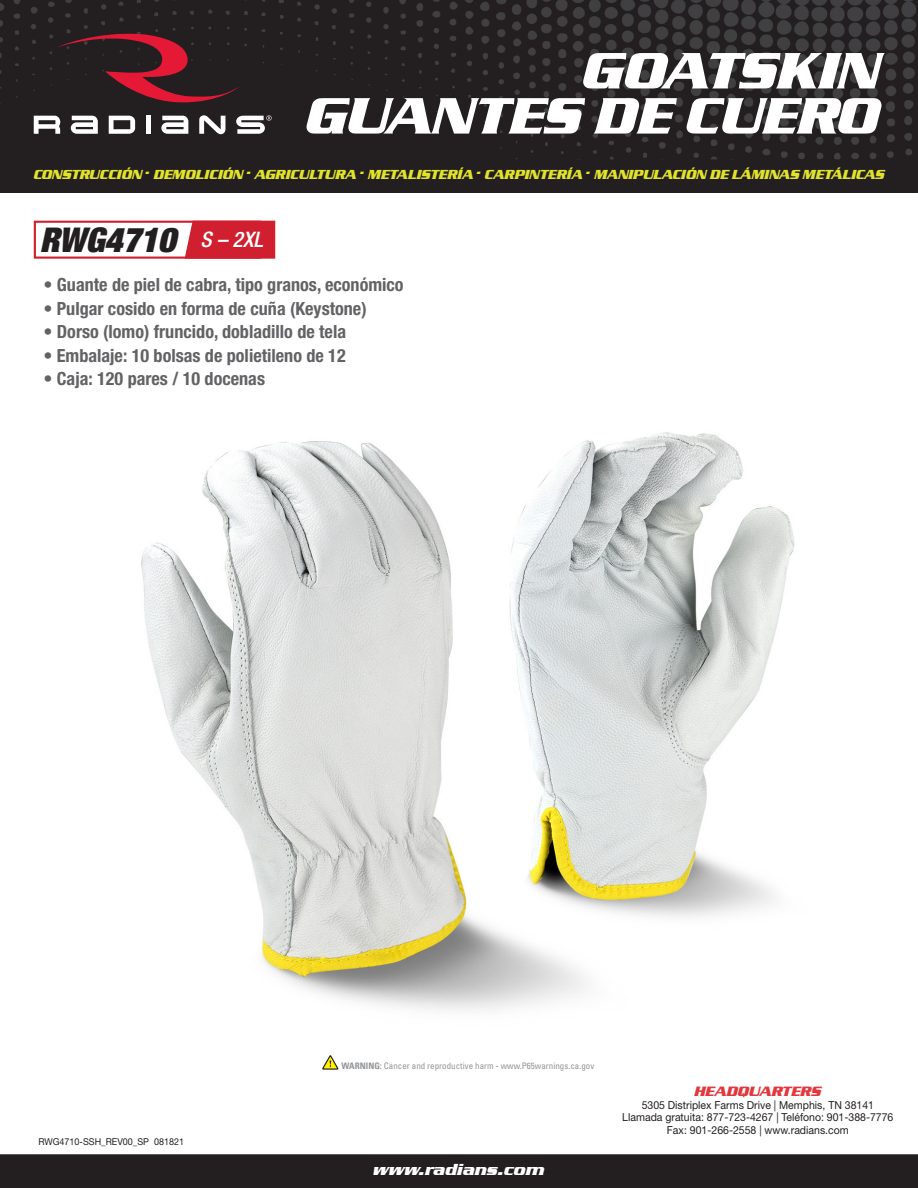
<style>
.page{position:relative;width:918px;height:1188px;background:#fff}
.page>*{position:absolute;margin:0;border:0;box-sizing:border-box;transform-origin:0 0}
.t1{font:italic 700 53.1px "Serpentine D";color:#fff}
.t2{font:italic 900 condensed 34.2px "Helvetica Neue LT Std";color:#231f20}
.Glove_Sliver_Discrip{font:italic 500 condensed 21.3px "Helvetica Neue LT Std";color:#fff}
.Glove_Sliver_Discrip-2{font:700 condensed 18.15px "Helvetica Neue LT Std";color:#636366}
.t3{font:italic 700 16.5px "Serpentine D";color:#fff}
.t4{font:italic 700 13.95px "Serpentine D";color:#e3373d}
.t5{font:italic 700 13.5px "Serpentine D";color:#e1e32b;scale:.96 1}
.t6{font:10.95px "Helvetica Neue LT Std";color:#231f20;scale:.95 1}
.t7{font:9.45px "Helvetica Neue LT Std";color:#231f20;scale:.95 1}
.t8{font:condensed 9px "Univers";color:#939598}
.s1{font-weight:700}
</style>
<div class="page">
<img style="left:141px;top:432px;width:654px;height:579px">
<img style="left:0;top:0;width:918px;height:159px">
<div style="left:1px;top:1155px;width:916px;height:32px;background:#231f20"></div>
<div style="left:0;top:1154px;width:918px;height:34px;border:2px solid #231f20"></div>
<div style="left:1px;top:160px;width:916px;height:32px;background:#231f20"></div>
<div style="left:0;top:159px;width:918px;height:34px;border:2px solid #231f20"></div>
<svg style="left:57px;top:30px;width:183px;height:73px"></svg>
<svg style="left:34px;top:116px;width:26px;height:18px"></svg>
<svg style="left:71px;top:116px;width:27px;height:18px"></svg>
<svg style="left:109px;top:116px;width:26px;height:18px"></svg>
<div style="left:146px;top:116px;width:5px;height:18px;background:#fff"></div>
<svg style="left:161px;top:116px;width:27px;height:18px"></svg>
<svg style="left:199px;top:115px;width:26px;height:19px"></svg>
<svg style="left:236px;top:115px;width:36px;height:19px"></svg>
<div style="left:34px;top:221px;width:227px;height:38px;border:2px solid #d0202f"></div>
<div style="left:185px;top:221px;width:90px;height:38px;background:#d0202f"></div>
<svg style="left:322px;top:1055px;width:17px;height:15px"></svg>
<p class="t1" style="left:582px;top:41px;width:299px">GOATSKIN</p>
<p class="t1" style="left:306px;top:86px;width:576px">GUANTES DE CUERO</p>
<p class="t5" style="left:34px;top:167px;width:888px">CONSTRUCCIÓN . DEMOLICIÓN . AGRICULTURA . METALISTERÍA . CARPINTERÍA . MANIPULACIÓN DE LÁMINAS METÁLICAS</p>
<p class="t2" style="left:40px;top:218px;width:137px">RWG4710</p>
<p class="Glove_Sliver_Discrip" style="left:201px;top:226px;width:64px">S – 2XL</p>
<p class="Glove_Sliver_Discrip-2" style="left:43px;top:274px;width:362px">• Guante de piel de cabra, tipo granos, económico</p>
<p class="Glove_Sliver_Discrip-2" style="left:43px;top:297px;width:325px">• Pulgar cosido en forma de cuña (Keystone)</p>
<p class="Glove_Sliver_Discrip-2" style="left:43px;top:321px;width:304px">• Dorso (lomo) fruncido, dobladillo de tela</p>
<p class="Glove_Sliver_Discrip-2" style="left:43px;top:344px;width:304px">• Embalaje: 10 bolsas de polietileno de 12</p>
<p class="Glove_Sliver_Discrip-2" style="left:43px;top:368px;width:223px">• Caja: 120 pares / 10 docenas</p>
<p class="t7" style="left:38px;top:1136px;width:155px">RWG4710-SSH_REV00_SP 081821</p>
<p class="t8" style="left:341px;top:1060px;width:254px"><span class="s1">WARNING:</span> Cancer and reproductive harm <span class="s1">-</span> www.P65warnings.ca.gov</p>
<p class="t3" style="left:373px;top:1160px;width:173px">www.radians.com</p>
<p class="t4" style="left:694px;top:1084px;width:128px">HEADQUARTERS</p>
<p class="t6" style="left:642px;top:1098px;width:246px">5305 Distriplex Farms Drive | Memphis, TN 38141</p>
<p class="t6" style="left:622px;top:1111px;width:287px">Llamada gratuita: 877-723-4267 | Teléfono: 901-388-7776</p>
<p class="t6" style="left:667px;top:1124px;width:193px">Fax: 901-266-2558 | www.radians.com</p>
</div>
